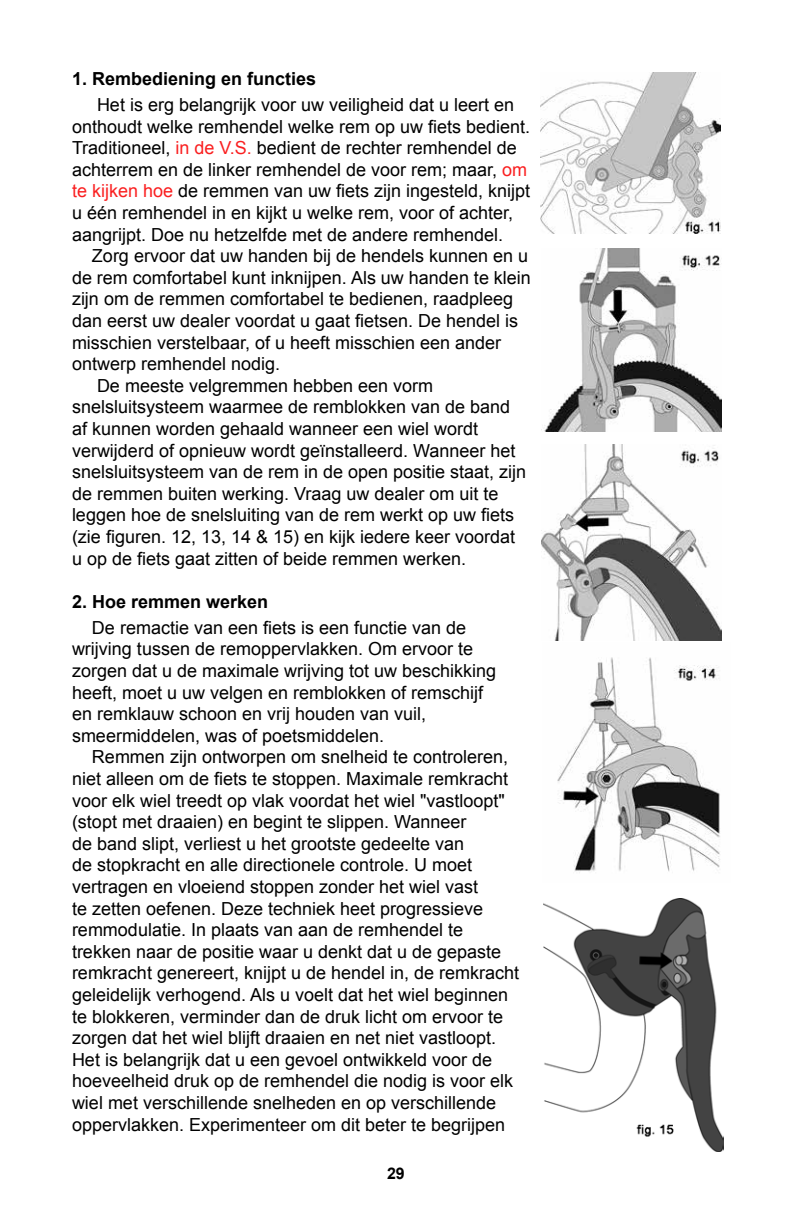
<style>
.page{position:relative;width:792px;height:1224px;background:#fff}
.page>*{position:absolute;margin:0;border:0;box-sizing:border-box;transform-origin:0 0}
.t1{font:18px/21.6px "Arial";color:#000}
.t2{font:700 18px "Arial";color:#000}
.t3{font:700 16px "Arial";color:#000}
.s1{color:#fa1f20}
</style>
<div class="page">
<img style="left:541px;top:72px;width:180px;height:161px">
<img style="left:541px;top:248px;width:180px;height:184px">
<img style="left:541px;top:445px;width:180px;height:195px">
<img style="left:557px;top:657px;width:163px;height:216px">
<img style="left:543px;top:899px;width:180px;height:253px">
<p class="t2" style="left:72px;top:69px;width:246px">1. Rembediening en functies</p>
<p class="t1" style="left:72px;top:94px;width:460px;text-indent:25px">Het is erg belangrijk voor uw veiligheid dat u leert en onthoudt welke remhendel welke rem op uw fiets bedient.<br>Traditioneel, <span class="s1">in de V.S.</span> bedient de rechter remhendel de achterrem en de linker remhendel de voor rem; maar, <span class="s1">om te kijken hoe</span> de remmen van uw fiets zijn ingesteld, knijpt u één remhendel in en kijkt u welke rem, voor of achter, aangrijpt. Doe nu hetzelfde met de andere remhendel.</p>
<p class="t1" style="left:92px;top:245px;width:438px">Zorg ervoor dat uw handen bij de hendels kunnen en u</p>
<p class="t1" style="left:72px;top:267px;width:460px">de rem comfortabel kunt inknijpen. Als uw handen te klein</p>
<p class="t1" style="left:72px;top:288px;width:443px">zijn om de remmen comfortabel te bedienen, raadpleeg</p>
<p class="t1" style="left:72px;top:310px;width:448px">dan eerst uw dealer voordat u gaat fietsen. De hendel is</p>
<p class="t1" style="left:72px;top:331px;width:431px">misschien verstelbaar, of u heeft misschien een ander</p>
<p class="t1" style="left:72px;top:353px;width:210px">ontwerp remhendel nodig.</p>
<p class="t1" style="left:97px;top:375px;width:338px">De meeste velgremmen hebben een vorm</p>
<p class="t1" style="left:72px;top:396px;width:440px">snelsluitsysteem waarmee de remblokken van de band</p>
<p class="t1" style="left:72px;top:418px;width:408px">af kunnen worden gehaald wanneer een wiel wordt</p>
<p class="t1" style="left:72px;top:439px;width:445px">verwijderd of opnieuw wordt geïnstalleerd. Wanneer het</p>
<p class="t1" style="left:72px;top:461px;width:456px">snelsluitsysteem van de rem in de open positie staat, zijn</p>
<p class="t1" style="left:72px;top:483px;width:428px">de remmen buiten werking. Vraag uw dealer om uit te</p>
<p class="t1" style="left:72px;top:504px;width:444px">leggen hoe de snelsluiting van de rem werkt op uw fiets</p>
<p class="t1" style="left:72px;top:526px;width:445px">(zie figuren. 12, 13, 14 &amp; 15) en kijk iedere keer voordat</p>
<p class="t1" style="left:72px;top:547px;width:396px">u op de fiets gaat zitten of beide remmen werken.</p>
<p class="t2" style="left:72px;top:591px;width:198px">2. Hoe remmen werken</p>
<p class="t1" style="left:72px;top:617px;width:426px;text-indent:20px">De remactie van een fiets is een functie van de wrijving tussen de remoppervlakken. Om ervoor te zorgen dat u de maximale wrijving tot uw beschikking heeft, moet u uw velgen en remblokken of remschijf en remklauw schoon en vrij houden van vuil, smeermiddelen, was of poetsmiddelen.</p>
<p class="t1" style="left:72px;top:746px;width:449px;text-indent:20px">Remmen zijn ontworpen om snelheid te controleren, niet alleen om de fiets te stoppen. Maximale remkracht voor elk wiel treedt op vlak voordat het wiel "vastloopt" (stopt met draaien) en begint te slippen. Wanneer<br>de band slipt, verliest u het grootste gedeelte van<br>de stopkracht en alle directionele controle. U moet vertragen en vloeiend stoppen zonder het wiel vast<br>te zetten oefenen. Deze techniek heet progressieve remmodulatie. In plaats van aan de remhendel te trekken naar de positie waar u denkt dat u de gepaste remkracht genereert, knijpt u de hendel in, de remkracht geleidelijk verhogend. Als u voelt dat het wiel beginnen te blokkeren, verminder dan de druk licht om ervoor te zorgen dat het wiel blijft draaien en net niet vastloopt.<br>Het is belangrijk dat u een gevoel ontwikkeld voor de hoeveelheid druk op de remhendel die nodig is voor elk wiel met verschillende snelheden en op verschillende oppervlakken. Experimenteer om dit beter te begrijpen</p>
<p class="t3" style="left:387px;top:1165px;width:19px">29</p>
</div>
